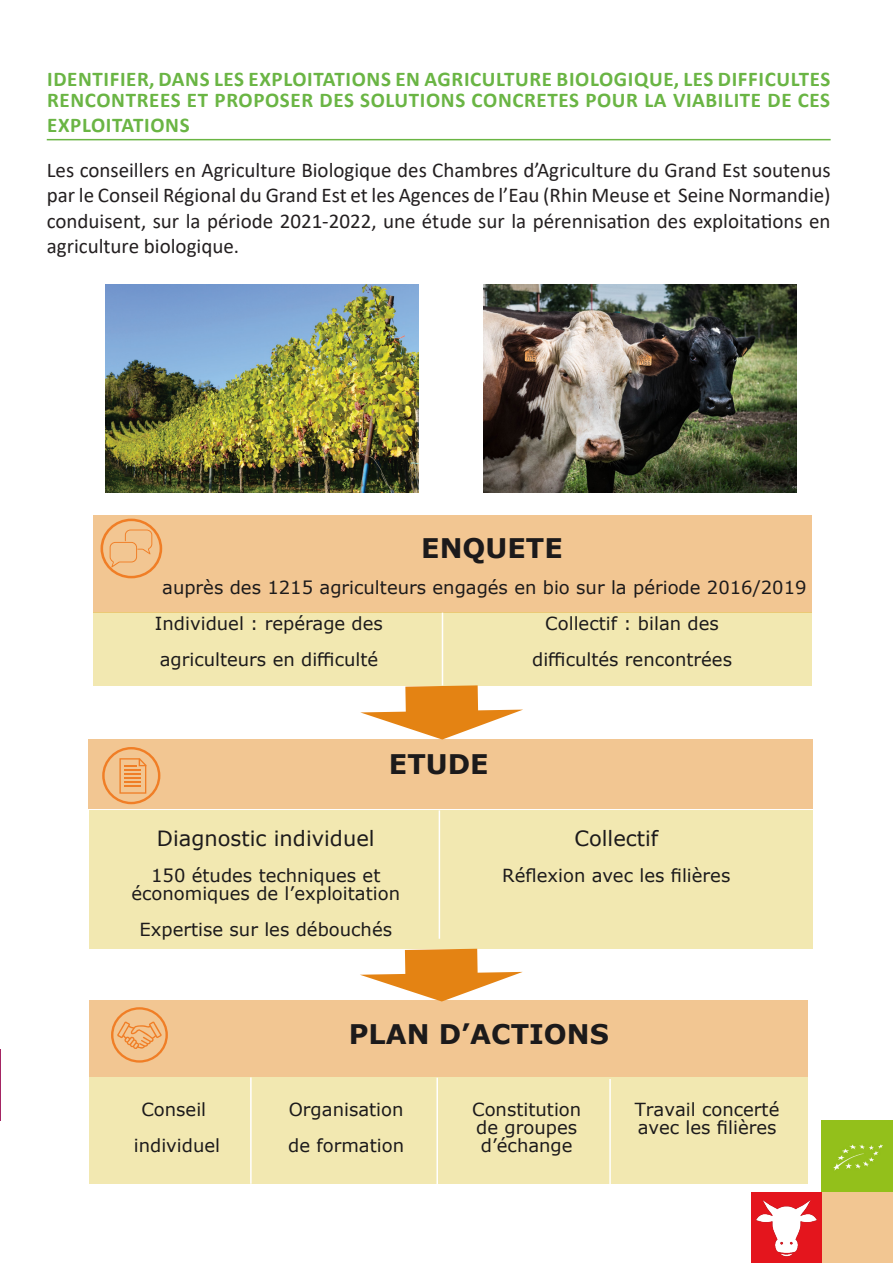
<style>
.page{position:relative;width:893px;height:1263px;background:#fff}
.page>*{position:absolute;margin:0;border:0;box-sizing:border-box;transform-origin:0 0}
.t1{font:700 27px "Verdana";color:#1c1a1b}
.t2{font:21px/25.2px "Calibri";color:#231f20;text-align:justify}
.t3{font:700 21px/21px "Calibri";letter-spacing:.03em;color:#6ab544}
.t4{font:21px "Verdana";color:#1c1a1b}
.t5{font:18px/18px "Verdana";color:#1c1a1b}
</style>
<div class="page">
<hr style="left:47px;top:139px;width:784px;height:1px;background:#6ab544">
<hr style="left:0;top:1120px;width:1px;height:72px;background:#7eba27">
<div style="left:822px;top:1192px;width:71px;height:71px;background:#f2c692"></div>
<img style="left:483px;top:285px;width:313px;height:208px">
<div style="left:751px;top:1192px;width:71px;height:71px;background:#e4151d"></div>
<img style="left:756px;top:1200px;width:61px;height:57px">
<div style="left:822px;top:1121px;width:71px;height:71px;background:#93c01b"></div>
<img style="left:833px;top:1144px;width:50px;height:27px">
<img style="left:0;top:1049px;width:1px;height:71px">
<img style="left:105px;top:285px;width:313px;height:208px">
<div style="left:94px;top:515px;width:718px;height:98px;background:#f2c692"></div>
<div style="left:94px;top:613px;width:718px;height:73px;background:#f2e8b1"></div>
<div style="left:88px;top:739px;width:724px;height:69px;background:#f2c692"></div>
<div style="left:89px;top:810px;width:723px;height:139px;background:#f2e8b1"></div>
<svg style="left:360px;top:949px;width:163px;height:51px"></svg>
<svg style="left:360px;top:685px;width:163px;height:54px"></svg>
<div style="left:89px;top:1000px;width:719px;height:76px;background:#f2c692"></div>
<div style="left:89px;top:1077px;width:719px;height:107px;background:#f2e8b1"></div>
<hr style="left:250px;top:1077px;width:2px;height:107px;background:#fff">
<hr style="left:436px;top:1078px;width:2px;height:106px;background:#fff">
<hr style="left:609px;top:1079px;width:2px;height:106px;background:#fff">
<hr style="left:439px;top:810px;width:1px;height:129px;background:#fff">
<hr style="left:442px;top:613px;width:1px;height:72px;background:#fff">
<svg style="left:102px;top:747px;width:58px;height:57px"></svg>
<svg style="left:111px;top:1007px;width:57px;height:56px"></svg>
<svg style="left:100px;top:519px;width:62px;height:59px"></svg>
<p class="t3" style="left:47px;top:68px;width:785px">IDENTIFIER, DANS LES EXPLOITATIONS EN AGRICULTURE BIOLOGIQUE, LES DIFFICULTES<br>RENCONTREES ET PROPOSER DES SOLUTIONS CONCRETES POUR LA VIABILITE DE CES</p>
<p class="t3" style="left:47px;top:114px;width:144px">EXPLOITATIONS</p>
<p class="t2" style="left:47px;top:157px;width:785px">Les conseillers en Agriculture Biologique des Chambres d’Agriculture du Grand Est soutenus par le Conseil Régional du Grand Est et les Agences de l’Eau (Rhin Meuse et Seine Normandie) conduisent, sur la période 2021-2022, une étude sur la pérennisation des exploitations en agriculture biologique.</p>
<p class="t1" style="left:421px;top:529px;width:143px">ENQUETE</p>
<p class="t5" style="left:162px;top:578px;width:646px">auprès des 1215 agriculteurs engagés en bio sur la période 2016/2019</p>
<p class="t5" style="left:155px;top:605px;width:229px;line-height:36px">Individuel : repérage des agriculteurs en difficulté</p>
<p class="t5" style="left:532px;top:605px;width:201px;line-height:36px;text-align:center">Collectif : bilan des difficultés rencontrées</p>
<p class="t1" style="left:389px;top:745px;width:101px">ETUDE</p>
<p class="t4" style="left:157px;top:824px;width:219px">Diagnostic individuel</p>
<p class="t5" style="left:131px;top:866px;width:270px;text-align:center">150 études techniques et économiques de l’exploitation</p>
<p class="t5" style="left:139px;top:920px;width:254px">Expertise sur les débouchés</p>
<p class="t4" style="left:574px;top:824px;width:85px">Collectif</p>
<p class="t5" style="left:502px;top:866px;width:230px">Réflexion avec les filières</p>
<p class="t5" style="left:141px;top:1100px;width:66px">Conseil</p>
<p class="t5" style="left:134px;top:1136px;width:88px">individuel</p>
<p class="t1" style="left:349px;top:1015px;width:262px">PLAN D’ACTIONS</p>
<p class="t5" style="left:288px;top:1091px;width:117px;line-height:36px">Organisation de formation</p>
<p class="t5" style="left:472px;top:1100px;width:111px">Constitution de groupes d’échange</p>
<p class="t5" style="left:635px;top:1100px;width:146px">Travail concerté avec les filières</p>
</div>
